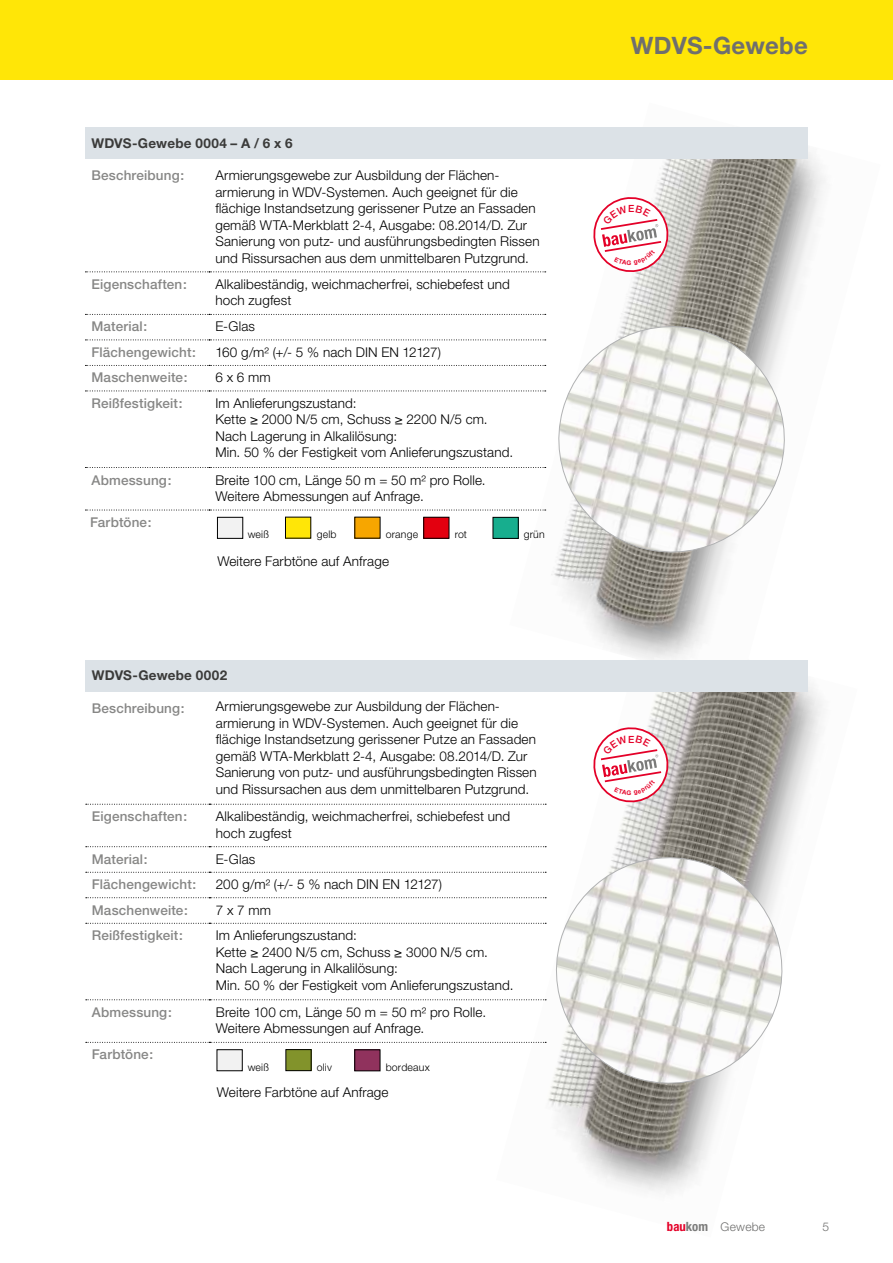
<style>
.page{position:relative;width:893px;height:1263px;background:#fff}
.page>*{position:absolute;margin:0;border:0;box-sizing:border-box;transform-origin:0 0}
.t1{font:700 24px "Helvetica Neue LT Pro";letter-spacing:.01em;color:#6f6f6e}
.t2{font:300 13.5px/16.5px "Helvetica Neue LT Pro";letter-spacing:.01em;color:#000}
.t3{font:500 13.5px "Helvetica Neue";letter-spacing:.01em;color:#878786}
.t4{font:700 13.5px "Helvetica Neue LT Pro";letter-spacing:.02em;color:#3b3b3a}
.t5{font:300 12px "Helvetica Neue";letter-spacing:.02em;color:#6f6f6e}
.t6{font:300 10.5px "Helvetica Neue LT Pro";letter-spacing:.02em;color:#000}
.t7{font:500 9.9px "Helvetica Neue";color:#e40028}
.t8{font:700 6.3px "Arial";color:#e40028}
.s1{font-weight:700;font-stretch:condensed;font-size:12.75px;color:#e40028}
.s2{font-weight:700;font-stretch:condensed;font-size:12.75px;color:#7b7b7a}
</style>
<div class="page">
<img style="left:496px;top:687px;width:327px;height:506px">
<img style="left:509px;top:127px;width:316px;height:560px">
<svg style="left:545px;top:313px;width:253px;height:251px"></svg>
<svg style="left:543px;top:844px;width:252px;height:251px"></svg>
<div style="left:0;top:0;width:893px;height:79px;background:#ffe607"></div>
<div style="left:85px;top:660px;width:723px;height:31px;background:#dce2e7"></div>
<svg style="left:86px;top:846px;width:460px;height:1px"></svg>
<svg style="left:86px;top:872px;width:460px;height:1px"></svg>
<svg style="left:86px;top:897px;width:460px;height:1px"></svg>
<svg style="left:86px;top:923px;width:460px;height:1px"></svg>
<svg style="left:86px;top:999px;width:460px;height:1px"></svg>
<svg style="left:86px;top:1042px;width:460px;height:1px"></svg>
<svg style="left:86px;top:804px;width:460px;height:1px"></svg>
<div style="left:85px;top:127px;width:722px;height:32px;background:#dce2e7"></div>
<svg style="left:85px;top:271px;width:461px;height:1px"></svg>
<svg style="left:85px;top:314px;width:461px;height:1px"></svg>
<svg style="left:85px;top:340px;width:461px;height:1px"></svg>
<svg style="left:85px;top:365px;width:461px;height:1px"></svg>
<svg style="left:85px;top:391px;width:461px;height:1px"></svg>
<svg style="left:85px;top:467px;width:461px;height:1px"></svg>
<svg style="left:85px;top:510px;width:461px;height:1px"></svg>
<div style="left:217px;top:517px;width:26px;height:21px;background:#f2f2f2"></div>
<div style="left:217px;top:517px;width:26px;height:21px;border:1px solid #000"></div>
<div style="left:217px;top:1050px;width:25px;height:21px;background:#f2f2f2"></div>
<div style="left:217px;top:1049px;width:25px;height:22px;border:1px solid #000"></div>
<div style="left:285px;top:517px;width:26px;height:21px;background:#ffe607"></div>
<div style="left:424px;top:517px;width:25px;height:21px;background:#e3000f"></div>
<div style="left:493px;top:517px;width:25px;height:21px;background:#17ae8e"></div>
<div style="left:355px;top:517px;width:25px;height:21px;background:#f7a600"></div>
<div style="left:286px;top:1049px;width:25px;height:22px;background:#82932b"></div>
<div style="left:286px;top:1049px;width:25px;height:22px;border:1px solid #000"></div>
<div style="left:355px;top:1050px;width:25px;height:21px;background:#90325d"></div>
<div style="left:355px;top:1050px;width:25px;height:21px;border:1px solid #000"></div>
<svg style="left:589px;top:193px;width:81px;height:83px"></svg>
<svg style="left:589px;top:723px;width:81px;height:83px"></svg>
<p class="t4" style="left:91px;top:134px;width:203px">WDVS-Gewebe 0004 – A / 6 x 6</p>
<p class="t3" style="left:91px;top:168px;width:94px">Beschreibung:</p>
<p class="t2" style="left:215px;top:167px;width:326px">Armierungsgewebe zur Ausbildung der Flächen&shy;armierung in WDV-Systemen. Auch geeignet für die flächige Instandsetzung gerissener Putze an Fassaden gemäß WTA-Merkblatt 2-4, Ausgabe: 08.2014/D. Zur Sanierung von putz- und ausführungsbedingten Rissen und Rissursachen aus dem unmittelbaren Putzgrund.</p>
<p class="t3" style="left:91px;top:276px;width:97px">Eigenschaften:</p>
<p class="t2" style="left:215px;top:276px;width:296px">Alkalibeständig, weichmacherfrei, schiebefest und hoch zugfest</p>
<p class="t3" style="left:91px;top:319px;width:57px">Material:</p>
<p class="t2" style="left:215px;top:318px;width:41px">E-Glas</p>
<p class="t3" style="left:91px;top:344px;width:106px">Flächengewicht:</p>
<p class="t2" style="left:215px;top:344px;width:227px">160 g/m² (+/- 5 % nach DIN EN 12127)</p>
<p class="t3" style="left:91px;top:370px;width:98px">Maschenweite:</p>
<p class="t2" style="left:215px;top:369px;width:57px">6 x 6 mm</p>
<p class="t3" style="left:91px;top:395px;width:93px">Reißfestigkeit:</p>
<p class="t2" style="left:215px;top:395px;width:299px">Im Anlieferungszustand:<br>Kette ≥ 2000 N/5 cm, Schuss ≥ 2200 N/5 cm.<br>Nach Lagerung in Alkalilösung:<br>Min. 50 % der Festigkeit vom Anlieferungszustand.</p>
<p class="t3" style="left:91px;top:472px;width:82px">Abmessung:</p>
<p class="t2" style="left:215px;top:471px;width:272px">Breite 100 cm, Länge 50 m = 50 m² pro Rolle.<br>Weitere Abmessungen auf Anfrage.</p>
<p class="t6" style="left:248px;top:528px;width:23px">weiß</p>
<p class="t6" style="left:317px;top:528px;width:21px">gelb</p>
<p class="t6" style="left:386px;top:528px;width:34px">orange</p>
<p class="t6" style="left:455px;top:528px;width:14px">rot</p>
<p class="t6" style="left:524px;top:528px;width:23px">grün</p>
<p class="t2" style="left:217px;top:553px;width:173px">Weitere Farbtöne auf Anfrage</p>
<p class="t3" style="left:90px;top:514px;width:63px">Farbtöne:</p>
<p class="t4" style="left:92px;top:667px;width:137px">WDVS-Gewebe 0002</p>
<p class="t3" style="left:92px;top:700px;width:94px">Beschreibung:</p>
<p class="t2" style="left:216px;top:698px;width:322px">Armierungsgewebe zur Ausbildung der Flächen&shy;armierung in WDV-Systemen. Auch geeignet für die flächige Instandsetzung gerissener Putze an Fassaden gemäß WTA-Merkblatt 2-4, Ausgabe: 08.2014/D. Zur Sanierung von putz- und ausführungsbedingten Rissen und Rissursachen aus dem unmittelbaren Putzgrund.</p>
<p class="t3" style="left:92px;top:808px;width:97px">Eigenschaften:</p>
<p class="t2" style="left:216px;top:808px;width:296px">Alkalibeständig, weichmacherfrei, schiebefest und hoch zugfest</p>
<p class="t3" style="left:92px;top:851px;width:57px">Material:</p>
<p class="t2" style="left:216px;top:850px;width:41px">E-Glas</p>
<p class="t3" style="left:92px;top:876px;width:106px">Flächengewicht:</p>
<p class="t2" style="left:216px;top:876px;width:228px">200 g/m² (+/- 5 % nach DIN EN 12127)</p>
<p class="t3" style="left:92px;top:902px;width:98px">Maschenweite:</p>
<p class="t2" style="left:216px;top:901px;width:57px">7 x 7 mm</p>
<p class="t3" style="left:92px;top:927px;width:93px">Reißfestigkeit:</p>
<p class="t2" style="left:216px;top:927px;width:299px">Im Anlieferungszustand:<br>Kette ≥ 2400 N/5 cm, Schuss ≥ 3000 N/5 cm.<br>Nach Lagerung in Alkalilösung:<br>Min. 50 % der Festigkeit vom Anlieferungszustand.</p>
<p class="t3" style="left:92px;top:1004px;width:82px">Abmessung:</p>
<p class="t2" style="left:216px;top:1003px;width:272px">Breite 100 cm, Länge 50 m = 50 m² pro Rolle.<br>Weitere Abmessungen auf Anfrage.</p>
<p class="t3" style="left:92px;top:1046px;width:63px">Farbtöne:</p>
<p class="t6" style="left:248px;top:1061px;width:23px">weiß</p>
<p class="t6" style="left:317px;top:1061px;width:17px">oliv</p>
<p class="t6" style="left:386px;top:1061px;width:46px">bordeaux</p>
<p class="t2" style="left:217px;top:1083px;width:173px">Weitere Farbtöne auf Anfrage</p>
<h1 class="t1" style="left:631px;top:30px;width:179px">WDVS-Gewebe</h1>
<h1 class="t1" style="left:629px;top:31px;width:185px">Flächengewebe</h1>
<p class="t7" style="left:628px;top:203px;width:8px">E</p>
<p class="t8" style="left:627px;top:258px;width:6px">G</p>
<p class="t7" style="left:628px;top:733px;width:8px">E</p>
<p class="t8" style="left:627px;top:788px;width:6px">G</p>
<p class="t5" style="left:667px;top:1220px;width:100px"><span class="s1">bau</span><span class="s2">kom</span> Gewebe</p>
<p class="t5" style="left:822px;top:1220px;width:8px">5</p>
</div>
